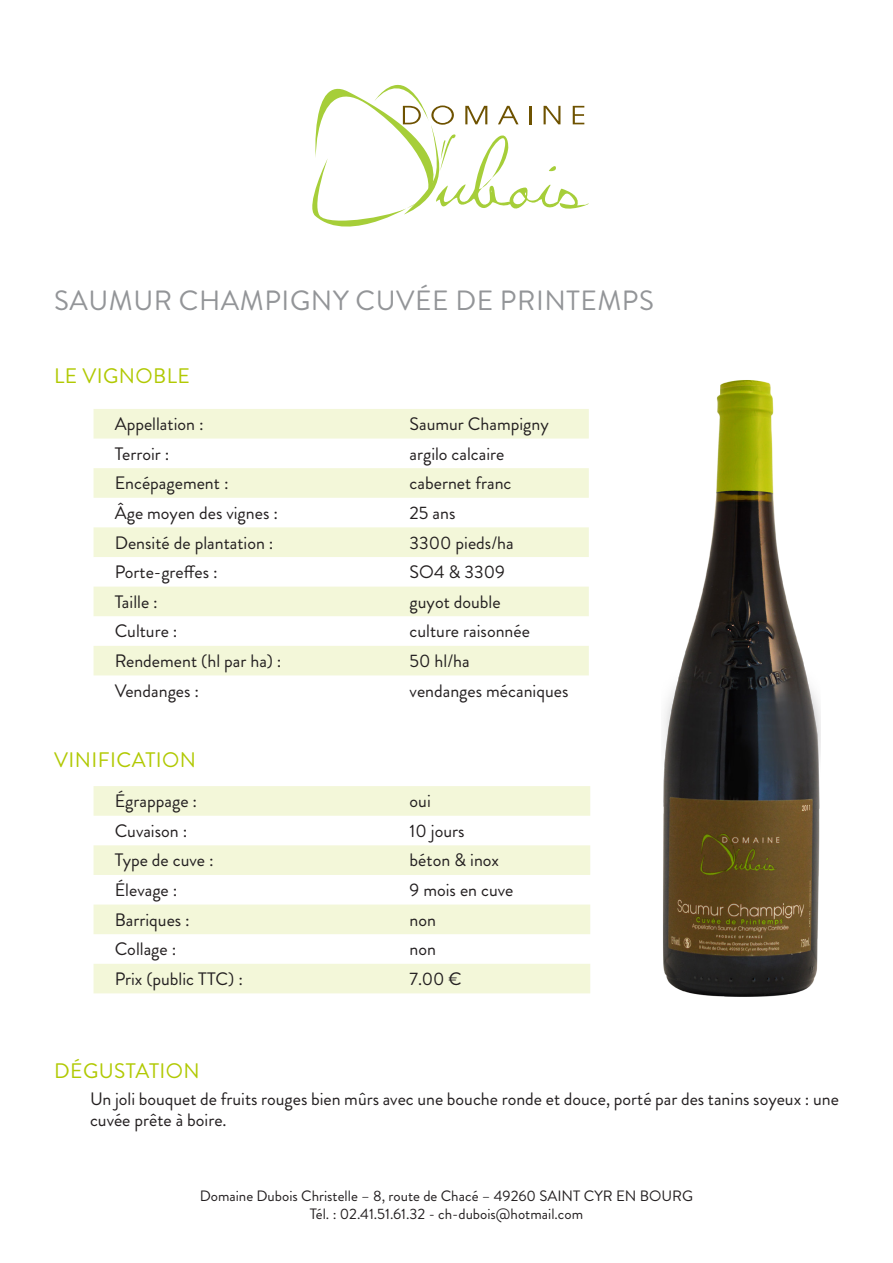
<style>
.page{position:relative;width:893px;height:1263px;background:#fff}
.page>*{position:absolute;margin:0;border:0;box-sizing:border-box;transform-origin:0 0}
.t1{font:27.75px "Brandon Grotesque";letter-spacing:.02em;color:#939598}
.t2{font:21px "Brandon Grotesque";letter-spacing:.02em;color:#b1c903}
.t3{font:18px/21.6px "Brandon Grotesque";color:#231f20}
.t4{font:15px/18px "Brandon Grotesque";color:#231f20;text-align:center}
</style>
<div class="page">
<svg style="left:312px;top:84px;width:277px;height:143px"></svg>
<img style="left:663px;top:380px;width:158px;height:617px">
<svg style="left:94px;top:786px;width:496px;height:207px;fill:#f3f7d9"></svg>
<svg style="left:94px;top:409px;width:495px;height:266px;fill:#f3f7d9"></svg>
<h1 class="t1" style="left:54px;top:281px;width:601px">SAUMUR CHAMPIGNY CUVÉE DE PRINTEMPS</h1>
<p class="t2" style="left:54px;top:361px;width:137px">LE VIGNOBLE</p>
<p class="t3" style="left:115px;top:413px;width:90px">Appellation :</p>
<p class="t3" style="left:410px;top:413px;width:141px">Saumur Champigny</p>
<p class="t3" style="left:115px;top:443px;width:56px">Terroir :</p>
<p class="t3" style="left:410px;top:443px;width:96px">argilo calcaire</p>
<p class="t3" style="left:115px;top:473px;width:115px">Encépagement :</p>
<p class="t3" style="left:410px;top:473px;width:103px">cabernet franc</p>
<p class="t3" style="left:115px;top:502px;width:165px">Âge moyen des vignes :</p>
<p class="t3" style="left:410px;top:502px;width:47px">25 ans</p>
<p class="t3" style="left:115px;top:532px;width:160px">Densité de plantation :</p>
<p class="t3" style="left:410px;top:532px;width:105px">3300 pieds/ha</p>
<p class="t3" style="left:115px;top:561px;width:104px">Porte-greffes :</p>
<p class="t3" style="left:410px;top:561px;width:97px">SO4 &amp; 3309</p>
<p class="t3" style="left:115px;top:591px;width:45px">Taille :</p>
<p class="t3" style="left:410px;top:591px;width:93px">guyot double</p>
<p class="t3" style="left:115px;top:621px;width:64px">Culture :</p>
<p class="t3" style="left:410px;top:621px;width:122px">culture raisonnée</p>
<p class="t3" style="left:115px;top:650px;width:168px">Rendement (hl par ha) :</p>
<p class="t3" style="left:410px;top:650px;width:61px">50 hl/ha</p>
<p class="t3" style="left:115px;top:680px;width:86px">Vendanges :</p>
<p class="t3" style="left:410px;top:680px;width:160px">vendanges mécaniques</p>
<p class="t2" style="left:54px;top:745px;width:143px">VINIFICATION</p>
<p class="t3" style="left:115px;top:790px;width:84px">Égrappage :</p>
<p class="t3" style="left:410px;top:790px;width:23px">oui</p>
<p class="t3" style="left:115px;top:820px;width:74px">Cuvaison :</p>
<p class="t3" style="left:410px;top:820px;width:56px">10 jours</p>
<p class="t3" style="left:115px;top:850px;width:100px">Type de cuve :</p>
<p class="t3" style="left:410px;top:850px;width:91px">béton &amp; inox</p>
<p class="t3" style="left:115px;top:879px;width:64px">Élevage :</p>
<p class="t3" style="left:410px;top:879px;width:105px">9 mois en cuve</p>
<p class="t3" style="left:115px;top:909px;width:77px">Barriques :</p>
<p class="t3" style="left:410px;top:909px;width:28px">non</p>
<p class="t3" style="left:115px;top:938px;width:63px">Collage :</p>
<p class="t3" style="left:410px;top:938px;width:28px">non</p>
<p class="t3" style="left:115px;top:968px;width:130px">Prix (public TTC) :</p>
<p class="t3" style="left:410px;top:968px;width:54px">7.00 €</p>
<p class="t2" style="left:54px;top:1056px;width:147px">DÉGUSTATION</p>
<p class="t3" style="left:90px;top:1088px;width:750px">Un joli bouquet de fruits rouges bien mûrs avec une bouche ronde et douce, porté par des tanins soyeux : une cuvée prête à boire.</p>
<p class="t4" style="left:200px;top:1187px;width:495px">Domaine Dubois Christelle – 8, route de Chacé – 49260 SAINT CYR EN BOURG<br>Tél. : 02.41.51.61.32 - ch-dubois@hotmail.com</p>
</div>
